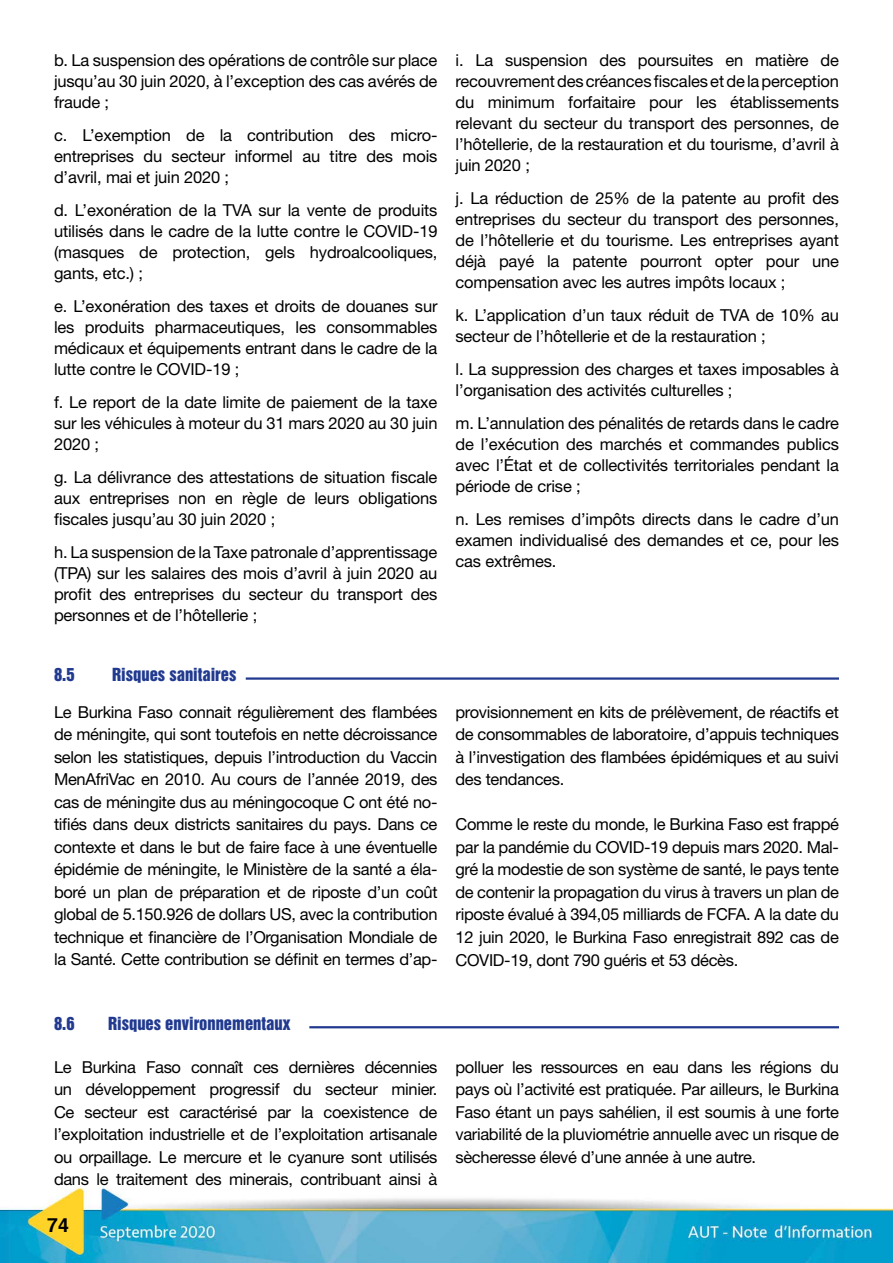
<style>
.page{position:relative;width:893px;height:1263px;background:#fff}
.page>*{position:absolute;margin:0;border:0;box-sizing:border-box;transform-origin:0 0}
.t1{font:700 19.5px "Helvetica";color:#000}
.t2{font:16.5px/21px "Helvetica Neue LT Std";letter-spacing:-.01em;color:#000;text-align:justify}
.t3{font:16.5px "Helvetica Inserat";color:#213a8f}
</style>
<div class="page">
<img style="left:0;top:677px;width:893px;height:586px">
<hr style="left:246px;top:677px;width:593px;height:3px;background:#213a8f">
<hr style="left:309px;top:1026px;width:530px;height:2px;background:#213a8f">
<p class="t2" style="left:54px;top:49px;width:385px">b. La suspension des opérations de contrôle sur place jusqu’au 30 juin 2020, à l’exception des cas avérés de fraude ;</p>
<p class="t2" style="left:54px;top:124px;width:385px">c. L’exemption de la contribution des micro&shy;entreprises du secteur informel au titre des mois d’avril, mai et juin 2020 ;</p>
<p class="t2" style="left:54px;top:199px;width:385px">d. L’exonération de la TVA sur la vente de produits utilisés dans le cadre de la lutte contre le COVID-19 (masques de protection, gels hydroalcooliques, gants, etc.) ;</p>
<p class="t2" style="left:54px;top:295px;width:385px">e. L’exonération des taxes et droits de douanes sur les produits pharmaceutiques, les consommables médicaux et équipements entrant dans le cadre de la lutte contre le COVID-19 ;</p>
<p class="t2" style="left:54px;top:391px;width:385px">f. Le report de la date limite de paiement de la taxe sur les véhicules à moteur du 31 mars 2020 au 30 juin 2020 ;</p>
<p class="t2" style="left:54px;top:466px;width:385px">g. La délivrance des attestations de situation fiscale aux entreprises non en règle de leurs obligations fiscales jusqu’au 30 juin 2020 ;</p>
<p class="t2" style="left:54px;top:541px;width:385px">h. La suspension de la Taxe patronale d’apprentissage (TPA) sur les salaires des mois d’avril à juin 2020 au profit des entreprises du secteur du transport des personnes et de l’hôtellerie ;</p>
<p class="t3" style="left:54px;top:665px;width:22px">8.5</p>
<p class="t3" style="left:112px;top:665px;width:126px">Risques sanitaires</p>
<p class="t2" style="left:455px;top:49px;width:385px">i. La suspension des poursuites en matière de recouvrement des créances fiscales et de la perception du minimum forfaitaire pour les établissements relevant du secteur du transport des personnes, de l’hôtellerie, de la restauration et du tourisme, d’avril à juin 2020 ;</p>
<p class="t2" style="left:455px;top:187px;width:385px">j. La réduction de 25% de la patente au profit des entreprises du secteur du transport des personnes, de l’hôtellerie et du tourisme. Les entreprises ayant déjà payé la patente pourront opter pour une compensation avec les autres impôts locaux ;</p>
<p class="t2" style="left:455px;top:304px;width:385px">k. L’application d’un taux réduit de TVA de 10% au secteur de l’hôtellerie et de la restauration ;</p>
<p class="t2" style="left:455px;top:358px;width:385px">l. La suppression des charges et taxes imposables à l’organisation des activités culturelles ;</p>
<p class="t2" style="left:455px;top:412px;width:385px">m. L’annulation des pénalités de retards dans le cadre de l’exécution des marchés et commandes publics avec l’État et de collectivités territoriales pendant la période de crise ;</p>
<p class="t2" style="left:455px;top:508px;width:385px">n. Les remises d’impôts directs dans le cadre d’un examen individualisé des demandes et ce, pour les cas extrêmes.</p>
<p class="t2" style="left:54px;top:700px;width:385px;line-height:22.5px">Le Burkina Faso connait régulièrement des flambées de méningite, qui sont toutefois en nette décroissance selon les statistiques, depuis l’introduction du Vaccin MenAfriVac en 2010. Au cours de l’année 2019, des cas de méningite dus au méningocoque C ont été no&shy;tifiés dans deux districts sanitaires du pays. Dans ce contexte et dans le but de faire face à une éventuelle épidémie de méningite, le Ministère de la santé a éla&shy;boré un plan de préparation et de riposte d’un coût global de 5.150.926 de dollars US, avec la contribution technique et financière de l’Organisation Mondiale de la Santé. Cette contribution se définit en termes d’ap-</p>
<p class="t2" style="left:455px;top:700px;width:385px;line-height:22.5px">provisionnement en kits de prélèvement, de réactifs et de consommables de laboratoire, d’appuis techniques à l’investigation des flambées épidémiques et au suivi des tendances.</p>
<p class="t2" style="left:455px;top:813px;width:385px;line-height:22.5px">Comme le reste du monde, le Burkina Faso est frappé par la pandémie du COVID-19 depuis mars 2020. Mal&shy;gré la modestie de son système de santé, le pays tente de contenir la propagation du virus à travers un plan de riposte évalué à 394,05 milliards de FCFA. A la date du 12 juin 2020, le Burkina Faso enregistrait 892 cas de COVID-19, dont 790 guéris et 53 décès.</p>
<p class="t3" style="left:54px;top:1013px;width:22px">8.6</p>
<p class="t3" style="left:108px;top:1013px;width:184px">Risques environnementaux</p>
<p class="t2" style="left:54px;top:1055px;width:385px;line-height:22.5px">Le Burkina Faso connaît ces dernières décennies un développement progressif du secteur minier.<br>Ce secteur est caractérisé par la coexistence de l’exploitation industrielle et de l’exploitation artisanale ou orpaillage. Le mercure et le cyanure sont utilisés dans le traitement des minerais, contribuant ainsi à</p>
<p class="t2" style="left:455px;top:1055px;width:385px;line-height:22.5px">polluer les ressources en eau dans les régions du pays où l’activité est pratiquée. Par ailleurs, le Burkina Faso étant un pays sahélien, il est soumis à une forte variabilité de la pluviométrie annuelle avec un risque de sècheresse élevé d’une année à une autre.</p>
<p class="t1" style="left:47px;top:1213px;width:23px">74</p>
</div>
